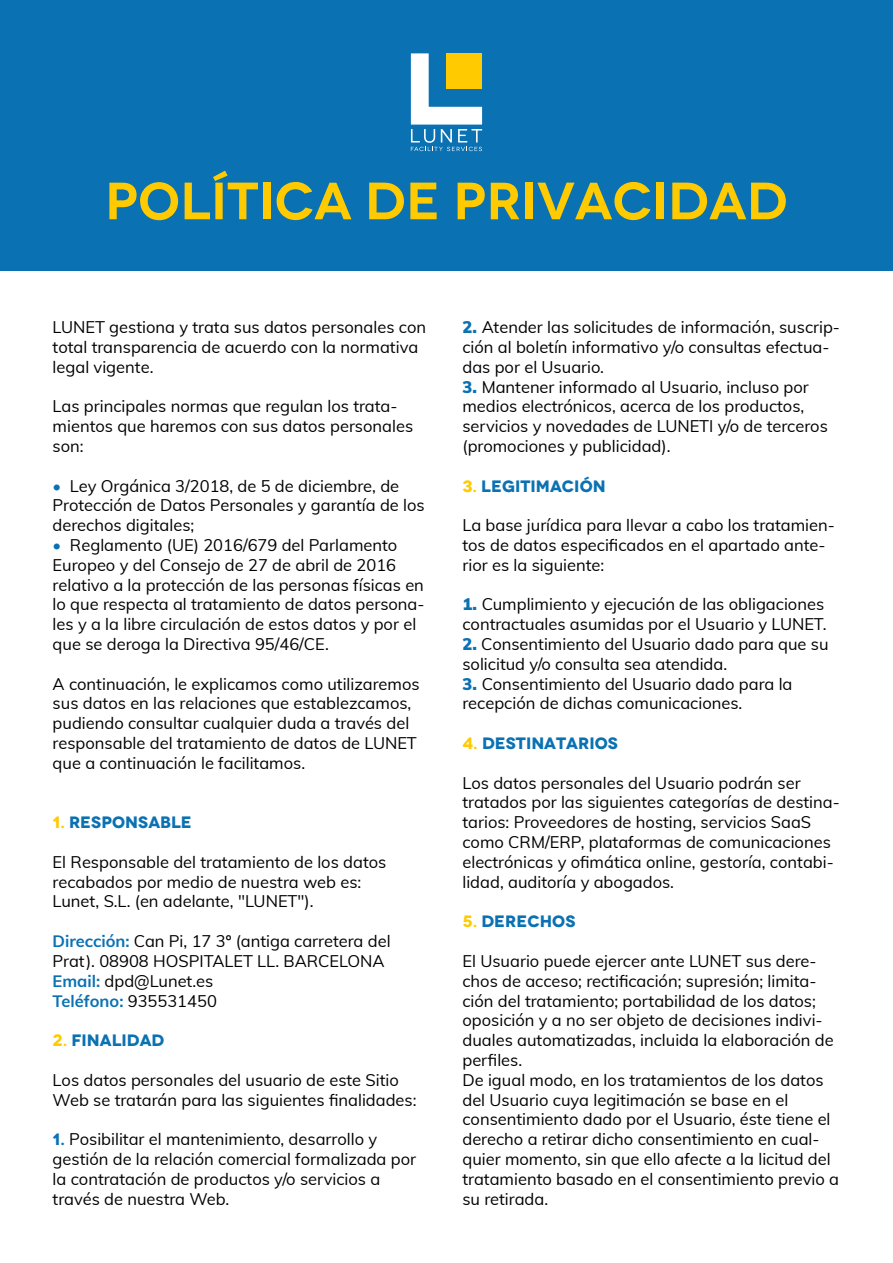
<style>
.page{position:relative;width:893px;height:1263px;background:#fff}
.page>*{position:absolute;margin:0;border:0;box-sizing:border-box;transform-origin:0 0}
.t1{font:600 expanded 52.35px "Novecento";color:#ffcb00}
.t2{font:16.5px/19.8px "Muli";color:#000}
.t3{font:700 expanded 16.5px "Novecento";color:#0a71b3}
.s1{color:#0a71b3}
.s2{color:#ffcb00}
.s3{font-weight:700;color:#0a71b3}
.s4{font-family:"Novecento";font-weight:700;font-stretch:expanded;color:#0a71b3}
.s5{font-weight:900;color:#0a71b3}
</style>
<div class="page">
<div style="left:0;top:0;width:893px;height:271px;background:#0a71b3"></div>
<svg style="left:411px;top:53px;width:71px;height:98px"></svg>
<h1 class="t1" style="left:105px;top:169px;width:684px">POLíTICA DE PRIVACIDAD</h1>
<p class="t2" style="left:53px;top:317px;width:375px">LUNET gestiona y trata sus datos personales con total transparencia de acuerdo con la normativa legal vigente.</p>
<p class="t2" style="left:53px;top:396px;width:362px">Las principales normas que regulan los trata&shy;mientos que haremos con sus datos personales son:</p>
<p class="t2" style="left:53px;top:475px;width:374px"><span class="s1">•</span> Ley Orgánica 3/2018, de 5 de diciembre, de<br>Protección de Datos Personales y garantía de los derechos digitales;</p>
<p class="t2" style="left:53px;top:534px;width:373px"><span class="s1">•</span> Reglamento (UE) 2016/679 del Parlamento Europeo y del Consejo de 27 de abril de 2016 relativo a la protección de las personas físicas en lo que respecta al tratamiento de datos persona&shy;les y a la libre circulación de estos datos y por el que se deroga la Directiva 95/46/CE.</p>
<p class="t2" style="left:53px;top:673px;width:369px">A continuación, le explicamos como utilizaremos sus datos en las relaciones que establezcamos, pudiendo consultar cualquier duda a través del responsable del tratamiento de datos de LUNET que a continuación le facilitamos.</p>
<p class="t3" style="left:53px;top:812px;width:141px"><span class="s2">1.</span> RESPONSABLE</p>
<p class="t2" style="left:53px;top:851px;width:335px">El Responsable del tratamiento de los datos recabados por medio de nuestra web es:<br>Lunet, S.L. (en adelante, "LUNET").</p>
<p class="t2" style="left:53px;top:930px;width:339px"><span class="s3">Dirección:</span> Can Pi, 17 3º (antiga carretera del<br>Prat). 08908 HOSPITALET LL. BARCELONA<br><span class="s3">Email:</span> dpd@Lunet.es<br><span class="s3">Teléfono:</span> 935531450</p>
<p class="t3" style="left:53px;top:1030px;width:113px"><span class="s2">2.</span> FINALIDAD</p>
<p class="t2" style="left:53px;top:1069px;width:365px">Los datos personales del usuario de este Sitio<br>Web se tratarán para las siguientes finalidades:</p>
<p class="t2" style="left:53px;top:1128px;width:365px"><span class="s4">1.</span> Posibilitar el mantenimiento, desarrollo y gestión de la relación comercial formalizada por la contratación de productos y/o servicios a través de nuestra Web.</p>
<p class="t2" style="left:462px;top:317px;width:379px"><span class="s5">2.</span> Atender las solicitudes de información, suscrip&shy;ción al boletín informativo y/o consultas efectua&shy;das por el Usuario.</p>
<p class="t2" style="left:462px;top:376px;width:367px"><span class="s5">3.</span> Mantener informado al Usuario, incluso por medios electrónicos, acerca de los productos, servicios y novedades de LUNETI y/o de terceros (promociones y publicidad).</p>
<p class="t3" style="left:462px;top:475px;width:145px"><span class="s2">3.</span> LEGITIMACIÓN</p>
<p class="t2" style="left:462px;top:515px;width:374px">La base jurídica para llevar a cabo los tratamien&shy;tos de datos especificados en el apartado ante&shy;rior es la siguiente:</p>
<p class="t2" style="left:462px;top:594px;width:366px"><span class="s5">1.</span> Cumplimiento y ejecución de las obligaciones contractuales asumidas por el Usuario y LUNET.</p>
<p class="t2" style="left:462px;top:633px;width:368px"><span class="s5">2.</span> Consentimiento del Usuario dado para que su solicitud y/o consulta sea atendida.</p>
<p class="t2" style="left:462px;top:673px;width:332px"><span class="s5">3.</span> Consentimiento del Usuario dado para la recepción de dichas comunicaciones.</p>
<p class="t3" style="left:462px;top:733px;width:157px"><span class="s2">4.</span> DESTINATARIOS</p>
<p class="t2" style="left:462px;top:772px;width:379px">Los datos personales del Usuario podrán ser tratados por las siguientes categorías de destina&shy;tarios: Proveedores de hosting, servicios SaaS como CRM/ERP, plataformas de comunicaciones electrónicas y ofimática online, gestoría, contabi&shy;lidad, auditoría y abogados.</p>
<p class="t3" style="left:462px;top:911px;width:115px"><span class="s2">5.</span> DERECHOS</p>
<p class="t2" style="left:462px;top:950px;width:378px">El Usuario puede ejercer ante LUNET sus dere&shy;chos de acceso; rectificación; supresión; limita&shy;ción del tratamiento; portabilidad de los datos; oposición y a no ser objeto de decisiones indivi&shy;duales automatizadas, incluida la elaboración de perfiles.<br>De igual modo, en los tratamientos de los datos del Usuario cuya legitimación se base en el consentimiento dado por el Usuario, éste tiene el derecho a retirar dicho consentimiento en cual&shy;quier momento, sin que ello afecte a la licitud del tratamiento basado en el consentimiento previo a su retirada.</p>
</div>
